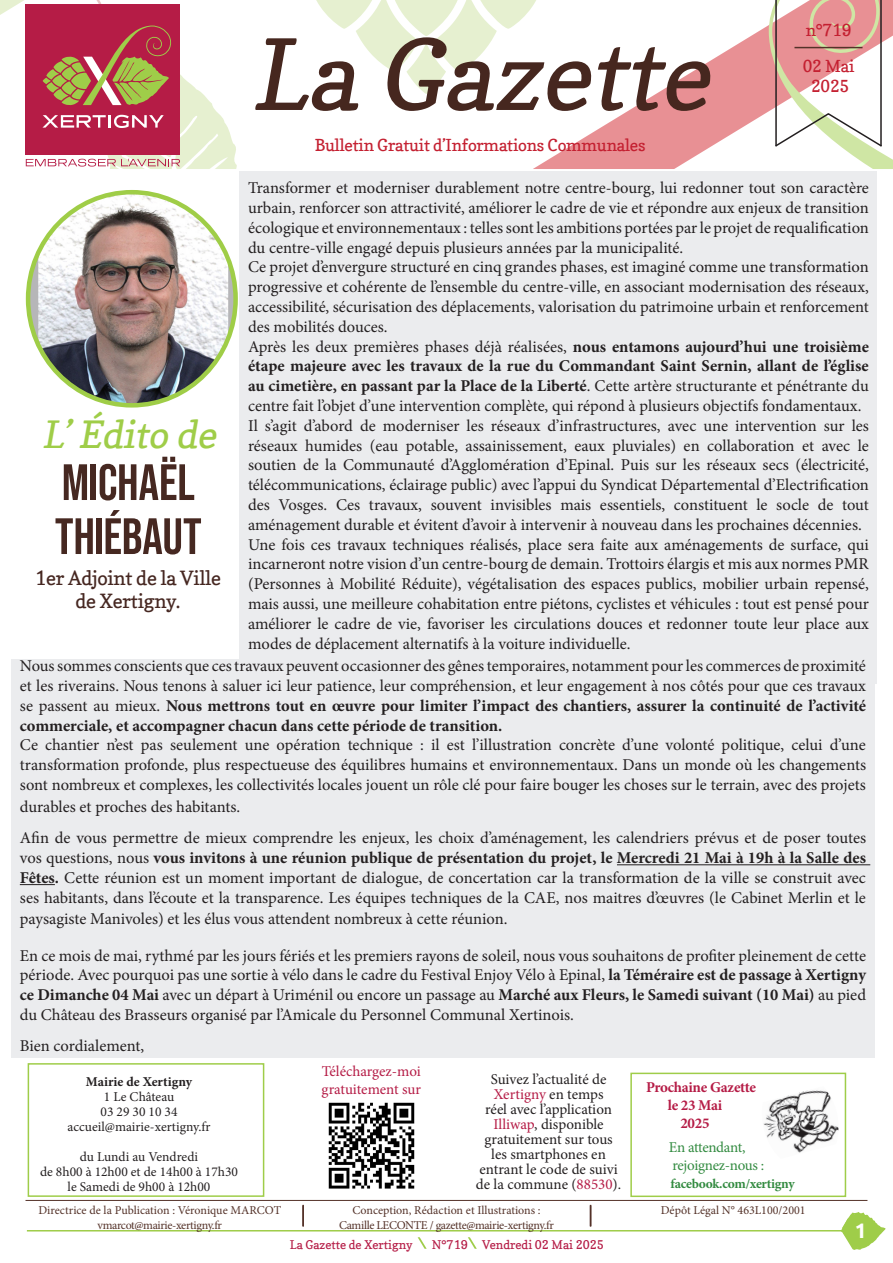
<style>
.page{position:relative;width:893px;height:1263px;background:#fff}
.page>*{position:absolute;margin:0;border:0;box-sizing:border-box;transform-origin:0 0}
.t1{font:italic 97.5px "Copse";color:#46271f}
.t2{font:51px "Bebas Neue";letter-spacing:-.005em;color:#462821}
.t3{font:italic 37.5px "Copse";color:#9fcd48}
.t4{font:700 21px "Ubuntu";color:#fff}
.t5{font:19.5px "Copse";letter-spacing:-.01em;color:#462721}
.t6{font:16.5px/19.8px "Minion Pro";color:#231f20;text-align:justify}
.t7{font:16.5px "Copse";letter-spacing:-.01em;color:#c42031}
.t8{font:15px/15px "Minion Pro";color:#231f20;text-align:center}
.t9{font:15px "Minion Pro";letter-spacing:-.005em;color:#b51c46}
.t10{font:700 15px "Minion Pro";letter-spacing:-.02em;color:#b51c46}
.t11{font:15px "Minion Pro";letter-spacing:-.025em;color:#338b41}
.t12{font:13.5px "Minion Pro";color:#231f20}
.t13{font:700 13.5px "Minion Pro";letter-spacing:-.02em;color:#338b41}
.t14{font:700 13.5px "Minion Pro";color:#231f20}
.t15{font:12px "Minion Pro";letter-spacing:-.01em;color:#543229}
.t16{font:12px "Minion Pro";letter-spacing:-.03em;color:#543229}
.t17{font:12px "Copse";color:#b51c46}
.s1{font-weight:700}
.s2{color:#b51c46}
</style>
<div class="page">
<svg style="left:418px;top:1237px;width:9px;height:12px"></svg>
<svg style="left:468px;top:1237px;width:9px;height:12px"></svg>
<hr style="left:27px;top:1230px;width:850px;height:1px;background:#9fcd49">
<svg style="left:533px;top:25px;width:235px;height:144px"></svg>
<svg style="left:316px;top:0;width:228px;height:94px"></svg>
<svg style="left:0;top:0;width:237px;height:169px"></svg>
<svg style="left:841px;top:1212px;width:45px;height:38px"></svg>
<svg style="left:768px;top:0;width:125px;height:169px"></svg>
<hr style="left:302px;top:1205px;width:2px;height:22px;background:#543229">
<svg style="left:590px;top:1205px;width:1px;height:22px"></svg>
<hr style="left:26px;top:1200px;width:841px;height:1px;background:#543229">
<div style="left:28px;top:1063px;width:236px;height:134px;border:2px solid #9fcd49"></div>
<img style="left:763px;top:1090px;width:76px;height:63px">
<img style="left:328px;top:1102px;width:87px;height:87px">
<div style="left:240px;top:171px;width:637px;height:513px;background:#ebecee"></div>
<div style="left:11px;top:659px;width:863px;height:399px;background:#ebecee"></div>
<hr style="left:617px;top:864px;width:253px;height:1px;background:#231f20">
<hr style="left:20px;top:884px;width:35px;height:1px;background:#231f20">
<div style="left:630px;top:1073px;width:216px;height:124px;border:2px solid #9fcd49"></div>
<img style="left:38px;top:192px;width:190px;height:211px">
<p class="t1" style="left:250px;top:15px;width:481px">La Gazette</p>
<p class="t7" style="left:315px;top:135px;width:332px">Bulletin Gratuit d’Informations Communales</p>
<p class="t7" style="left:806px;top:20px;width:47px">n°719</p>
<p class="t7" style="left:803px;top:56px;width:53px">02 Mai</p>
<p class="t7" style="left:811px;top:76px;width:40px">2025</p>
<p class="t6" style="left:248px;top:178px;width:622px">Transformer et moderniser durablement notre centre-bourg, lui redonner tout son caractère urbain, renforcer son attractivité, améliorer le cadre de vie et répondre aux enjeux de transition écologique et environnementaux : telles sont les ambitions portées par le projet de requalification du centre-ville engagé depuis plusieurs années par la municipalité.</p>
<p class="t6" style="left:248px;top:257px;width:622px">Ce projet d’envergure structuré en cinq grandes phases, est imaginé comme une transformation progressive et cohérente de l’ensemble du centre-ville, en associant modernisation des réseaux, accessibilité, sécurisation des déplacements, valorisation du patrimoine urbain et renforcement des mobilités douces.</p>
<p class="t6" style="left:248px;top:336px;width:622px">Après les deux premières phases déjà réalisées, <span class="s1">nous entamons aujourd’hui une troisième étape majeure avec les travaux de la rue du Commandant Saint Sernin, allant de l’église au cimetière, en passant par la Place de la Liberté</span>. Cette artère structurante et pénétrante du centre fait l’objet d’une intervention complète, qui répond à plusieurs objectifs fondamentaux.</p>
<p class="t6" style="left:248px;top:416px;width:622px">Il s’agit d’abord de moderniser les réseaux d’infrastructures, avec une intervention sur les réseaux humides (eau potable, assainissement, eaux pluviales) en collaboration et avec le soutien de la Communauté d’Agglomération d’Epinal. Puis sur les réseaux secs (électricité, télécommunications, éclairage public) avec l’appui du Syndicat Départemental d’Electrification des Vosges. Ces travaux, souvent invisibles mais essentiels, constituent le socle de tout aménagement durable et évitent d’avoir à intervenir à nouveau dans les prochaines décennies.</p>
<p class="t6" style="left:248px;top:534px;width:622px">Une fois ces travaux techniques réalisés, place sera faite aux aménagements de surface, qui incarneront notre vision d’un centre-bourg de demain. Trottoirs élargis et mis aux normes PMR (Personnes à Mobilité Réduite), végétalisation des espaces publics, mobilier urbain repensé, mais aussi, une meilleure cohabitation entre piétons, cyclistes et véhicules : tout est pensé pour améliorer le cadre de vie, favoriser les circulations douces et redonner toute leur place aux modes de déplacement alternatifs à la voiture individuelle.</p>
<p class="t6" style="left:20px;top:656px;width:848px">Nous sommes conscients que ces travaux peuvent occasionner des gênes temporaires, notamment pour les commerces de proximité et les riverains. Nous tenons à saluer ici leur patience, leur compréhension, et leur engagement à nos côtés pour que ces travaux se passent au mieux. <span class="s1">Nous mettrons tout en œuvre pour limiter l’impact des chantiers, assurer la continuité de l’activité commerciale, et accompagner chacun dans cette période de transition.</span></p>
<p class="t6" style="left:20px;top:735px;width:848px">Ce chantier n’est pas seulement une opération technique : il est l’illustration concrète d’une volonté politique, celui d’une transformation profonde, plus respectueuse des équilibres humains et environnementaux. Dans un monde où les changements sont nombreux et complexes, les collectivités locales jouent un rôle clé pour faire bouger les choses sur le terrain, avec des projets</p>
<p class="t6" style="left:20px;top:796px;width:222px">durables et proches des habitants.</p>
<p class="t6" style="left:20px;top:828px;width:848px">Afin de vous permettre de mieux comprendre les enjeux, les choix d’aménagement, les calendriers prévus et de poser toutes vos questions, nous <span class="s1">vous invitons à une réunion publique de présentation du projet, le Mercredi 21 Mai à 19h à la Salle des Fêtes.</span> Cette réunion est un moment important de dialogue, de concertation car la transformation de la ville se construit avec ses habitants, dans l’écoute et la transparence. Les équipes techniques de la CAE, nos maitres d’œuvres (le Cabinet Merlin et le</p>
<p class="t6" style="left:20px;top:909px;width:489px">paysagiste Manivoles) et les élus vous attendent nombreux à cette réunion.</p>
<p class="t6" style="left:20px;top:945px;width:848px">En ce mois de mai, rythmé par les jours fériés et les premiers rayons de soleil, nous vous souhaitons de profiter pleinement de cette période. Avec pourquoi pas une sortie à vélo dans le cadre du Festival Enjoy Vélo à Epinal, <span class="s1">la Téméraire est de passage à Xertigny ce Dimanche 04 Mai</span> avec un départ à Uriménil ou encore un passage au <span class="s1">Marché aux Fleurs, le Samedi suivant (10 Mai)</span> au pied du Château des Brasseurs organisé par l’Amicale du Personnel Communal Xertinois.</p>
<p class="t6" style="left:20px;top:1035px;width:126px">Bien cordialement,</p>
<p class="t3" style="left:42px;top:411px;width:184px">L’Édito de</p>
<p class="t2" style="left:62px;top:453px;width:135px">MICHAËL</p>
<p class="t2" style="left:55px;top:507px;width:148px">THIÉBAUT</p>
<p class="t5" style="left:35px;top:566px;width:188px">1er Adjoint de la Ville</p>
<p class="t5" style="left:75px;top:589px;width:106px">de Xertigny.</p>
<p class="t14" style="left:86px;top:1072px;width:108px">Mairie de Xertigny</p>
<p class="t12" style="left:104px;top:1088px;width:72px">1 Le Château</p>
<p class="t12" style="left:101px;top:1103px;width:79px">03 29 30 10 34</p>
<p class="t12" style="left:67px;top:1118px;width:145px">accueil@mairie-xertigny.fr</p>
<p class="t12" style="left:80px;top:1148px;width:120px">du Lundi au Vendredi</p>
<p class="t12" style="left:40px;top:1163px;width:199px">de 8h00 à 12h00 et de 14h00 à 17h30</p>
<p class="t12" style="left:68px;top:1178px;width:144px">le Samedi de 9h00 à 12h00</p>
<p class="t15" style="left:38px;top:1202px;width:244px">Directrice de la Publication : Véronique MARCOT</p>
<p class="t16" style="left:98px;top:1217px;width:126px">vmarcot@mairie-xertigny.fr</p>
<p class="t9" style="left:322px;top:1061px;width:101px">Téléchargez-moi</p>
<p class="t9" style="left:322px;top:1079px;width:101px">gratuitement sur</p>
<p class="t8" style="left:476px;top:1072px;width:147px">Suivez l’actualité de<br><span class="s2">Xertigny</span> en temps<br>réel avec l’application<br><span class="s2">Illiwap</span>, disponible gratuitement sur tous les smartphones en entrant le code de suivi de la commune (<span class="s2">88530</span>).</p>
<p class="t15" style="left:352px;top:1202px;width:190px">Conception, Rédaction et Illustrations :</p>
<p class="t16" style="left:339px;top:1217px;width:216px">Camille LECONTE / gazette@mairie-xertigny.fr</p>
<p class="t17" style="left:290px;top:1237px;width:124px">La Gazette de Xertigny</p>
<p class="t17" style="left:432px;top:1237px;width:173px">N°719 Vendredi 02 Mai 2025</p>
<p class="t10" style="left:646px;top:1076px;width:111px">Prochaine Gazette</p>
<p class="t10" style="left:668px;top:1094px;width:56px">le 23 Mai</p>
<p class="t10" style="left:680px;top:1112px;width:31px">2025</p>
<p class="t11" style="left:669px;top:1137px;width:78px">En attendant,</p>
<p class="t11" style="left:672px;top:1155px;width:93px">rejoignez-nous :</p>
<p class="t13" style="left:670px;top:1174px;width:126px">facebook.com/xertigny</p>
<p class="t15" style="left:661px;top:1202px;width:146px">Dépôt Légal N° 463L100/2001</p>
<p class="t4" style="left:855px;top:1217px;width:13px">1</p>
</div>
